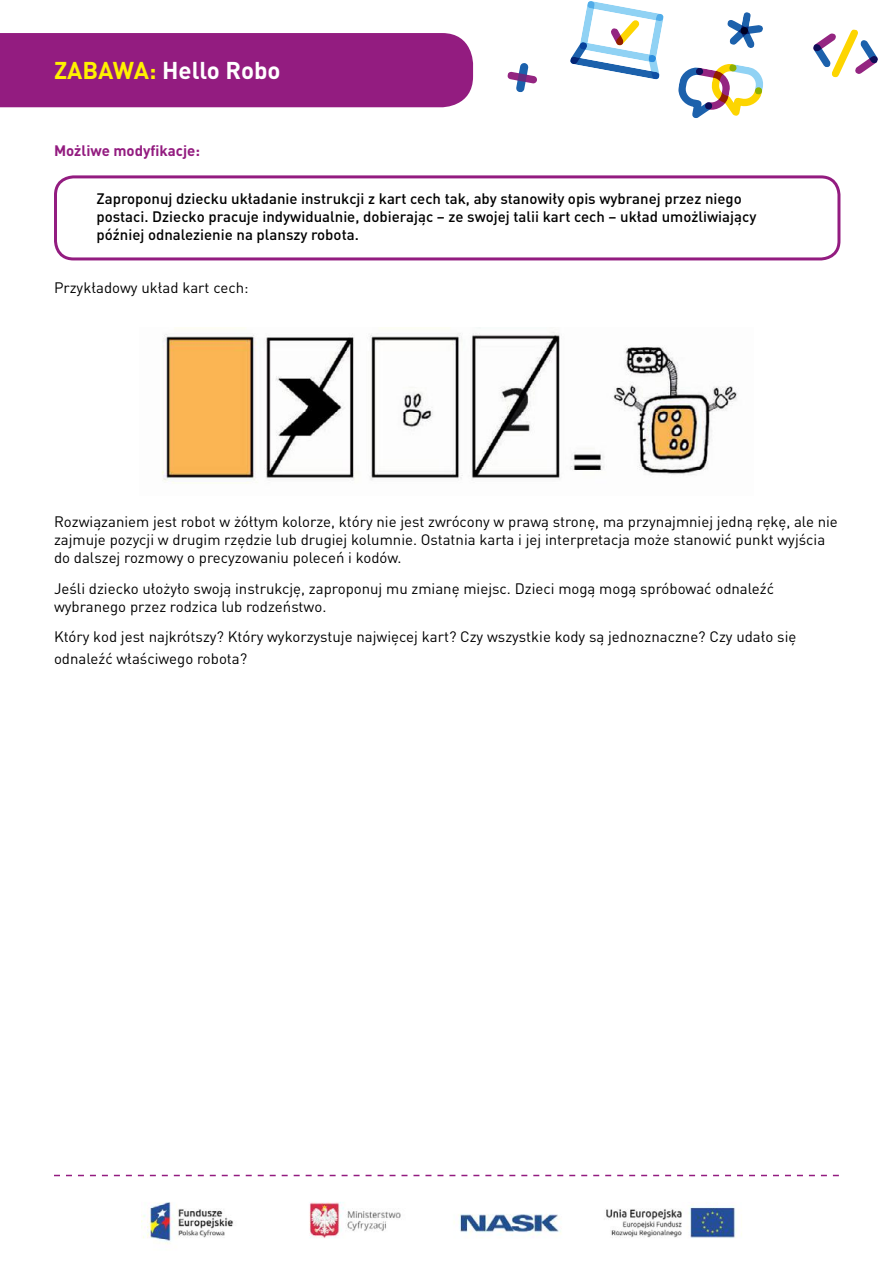
<style>
.page{position:relative;width:893px;height:1263px;background:#fff}
.page>*{position:absolute;margin:0;border:0;box-sizing:border-box;transform-origin:0 0}
.t1{font:700 24px "DIN Pro";color:#fff}
.t2{font:15px/18px "DIN Pro";color:#000}
.t3{font:500 15px/18px "DIN Pro";color:#000}
.t4{font:700 15px "DIN Pro";color:#931c80}
.s1{color:#fff100}
</style>
<div class="page">
<div style="left:0;top:33px;width:473px;height:74px;background:#931c80"></div>
<svg style="left:507px;top:63px;width:30px;height:29px"></svg>
<svg style="left:570px;top:1px;width:94px;height:79px"></svg>
<svg style="left:813px;top:29px;width:65px;height:49px"></svg>
<svg style="left:727px;top:12px;width:36px;height:36px"></svg>
<svg style="left:678px;top:64px;width:85px;height:54px"></svg>
<img style="left:141px;top:1202px;width:601px;height:42px">
<img style="left:162px;top:328px;width:576px;height:156px">
<svg style="left:54px;top:1175px;width:785px;height:1px"></svg>
<div style="left:54px;top:175px;width:786px;height:85px;border:3px solid #931c80;border-radius:18px"></div>
<h1 class="t1" style="left:54px;top:54px;width:228px"><span class="s1">ZABAWA:</span> Hello Robo</h1>
<p class="t4" style="left:54px;top:140px;width:148px">Możliwe modyfikacje:</p>
<p class="t3" style="left:97px;top:189px;width:661px">Zaproponuj dziecku układanie instrukcji z kart cech tak, aby stanowiły opis wybranej przez niego postaci. Dziecko pracuje indywidualnie, dobierając – ze swojej talii kart cech – układ umożliwiający później odnalezienie na planszy robota.</p>
<p class="t2" style="left:54px;top:278px;width:196px">Przykładowy układ kart cech:</p>
<p class="t2" style="left:54px;top:512px;width:785px">Rozwiązaniem jest robot w żółtym kolorze, który nie jest zwrócony w prawą stronę, ma przynajmniej jedną rękę, ale nie zajmuje pozycji w drugim rzędzie lub drugiej kolumnie. Ostatnia karta i jej interpretacja może stanowić punkt wyjścia do dalszej rozmowy o precyzowaniu poleceń i kodów.</p>
<p class="t2" style="left:54px;top:578px;width:722px">Jeśli dziecko ułożyło swoją instrukcję, zaproponuj mu zmianę miejsc. Dzieci mogą mogą spróbować odnaleźć wybranego przez rodzica lub rodzeństwo.</p>
<p class="t2" style="left:54px;top:625px;width:744px;line-height:21.6px">Który kod jest najkrótszy? Który wykorzystuje najwięcej kart? Czy wszystkie kody są jednoznaczne? Czy udało się odnaleźć właściwego robota?</p>
</div>
